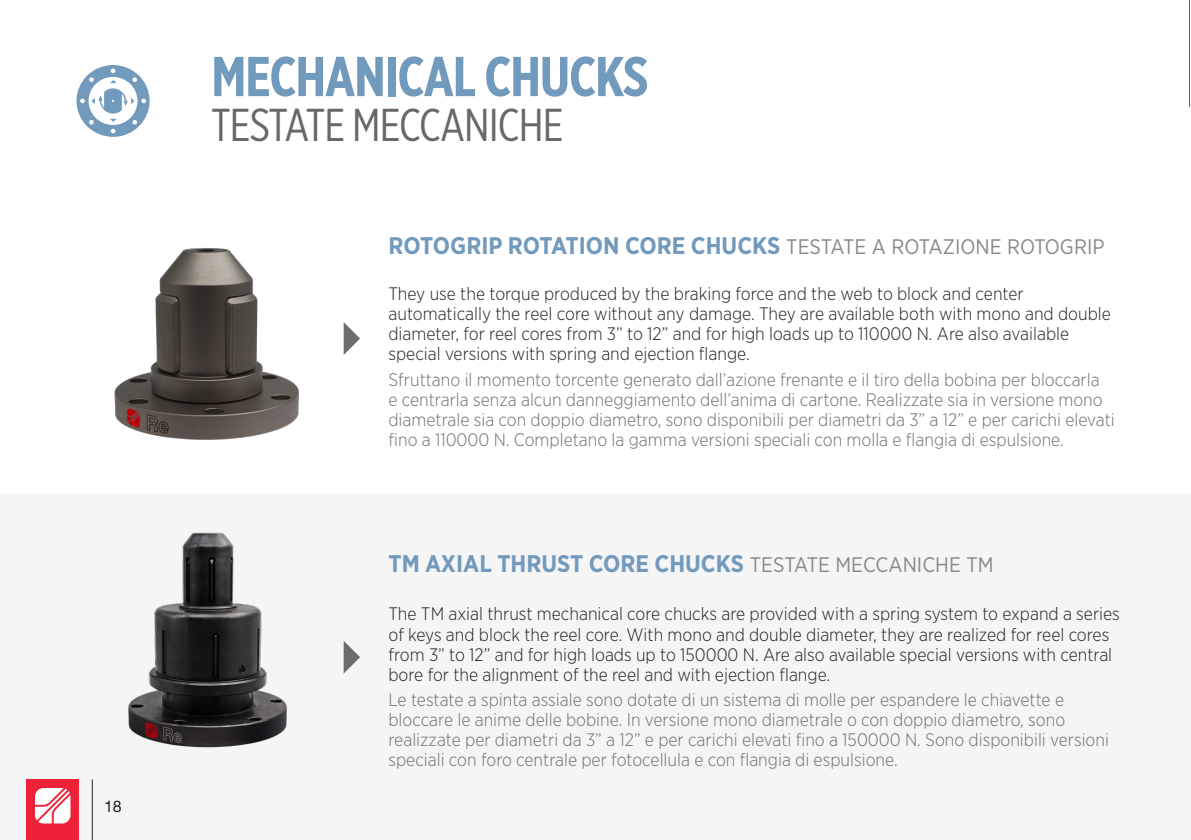
<style>
.page{position:relative;width:1191px;height:840px;background:#fff}
.page>*{position:absolute;margin:0;border:0;box-sizing:border-box;transform-origin:0 0}
.t1{font:700 56px "Gotham X Narrow";letter-spacing:-.02em;color:#729abc}
.t2{font:46px "Gotham X Narrow";letter-spacing:-.02em;color:#666969}
.t3{font:700 24px "Gotham Narrow";color:#729abc}
.t4{font:300 18px/20px "Gotham Narrow";color:#6c6d70}
.t5{font:300 18px/20px "Gotham Narrow";color:#231f20}
.t6{font:16px "Helvetica Neue LT Pro";color:#231f20}
.s1{font-weight:400;font-size:21px;color:#87898c}
</style>
<div class="page">
<div style="left:0;top:493px;width:1191px;height:346px;background:#f5f5f6"></div>
<svg style="left:344px;top:641px;width:16px;height:32px"></svg>
<svg style="left:344px;top:322px;width:16px;height:33px"></svg>
<svg style="left:76px;top:65px;width:74px;height:72px"></svg>
<img style="left:128px;top:532px;width:159px;height:216px">
<img style="left:114px;top:247px;width:185px;height:193px">
<hr style="left:92px;top:779px;width:1px;height:60px;background:#231f20">
<div style="left:26px;top:779px;width:53px;height:60px;background:#ed2137"></div>
<svg style="left:35px;top:788px;width:35px;height:35px"></svg>
<p class="t6" style="left:104px;top:796px;width:19px">18</p>
<h1 class="t1" style="left:211px;top:42px;width:438px">MECHANICAL CHUCKS</h1>
<h2 class="t2" style="left:211px;top:97px;width:353px">TESTATE MECCANICHE</h2>
<h3 class="t3" style="left:388px;top:230px;width:717px">ROTOGRIP ROTATION CORE CHUCKS <span class="s1">TESTATE A ROTAZIONE ROTOGRIP</span></h3>
<p class="t5" style="left:388px;top:283px;width:724px">They use the torque produced by the braking force and the web to block and center automatically the reel core without any damage. They are available both with mono and double diameter, for reel cores from 3” to 12” and for high loads up to 110000 N. Are also available special versions with spring and ejection flange.</p>
<p class="t4" style="left:388px;top:369px;width:728px">Sfruttano il momento torcente generato dall’azione frenante e il tiro della bobina per bloccarla<br>e centrarla senza alcun danneggiamento dell’anima di cartone. Realizzate sia in versione mono diametrale sia con doppio diametro, sono disponibili per diametri da 3” a 12” e per carichi elevati fino a 110000 N. Completano la gamma versioni speciali con molla e flangia di espulsione.</p>
<h3 class="t3" style="left:388px;top:547px;width:606px">TM AXIAL THRUST CORE CHUCKS <span class="s1">TESTATE MECCANICHE TM</span></h3>
<p class="t5" style="left:388px;top:603px;width:733px">The TM axial thrust mechanical core chucks are provided with a spring system to expand a series of keys and block the reel core. With mono and double diameter, they are realized for reel cores from 3” to 12” and for high loads up to 150000 N. Are also available special versions with central bore for the alignment of the reel and with ejection flange.</p>
<p class="t4" style="left:388px;top:689px;width:722px">Le testate a spinta assiale sono dotate di un sistema di molle per espandere le chiavette e bloccare le anime delle bobine. In versione mono diametrale o con doppio diametro, sono realizzate per diametri da 3” a 12” e per carichi elevati fino a 150000 N. Sono disponibili versioni speciali con foro centrale per fotocellula e con flangia di espulsione.</p>
</div>
